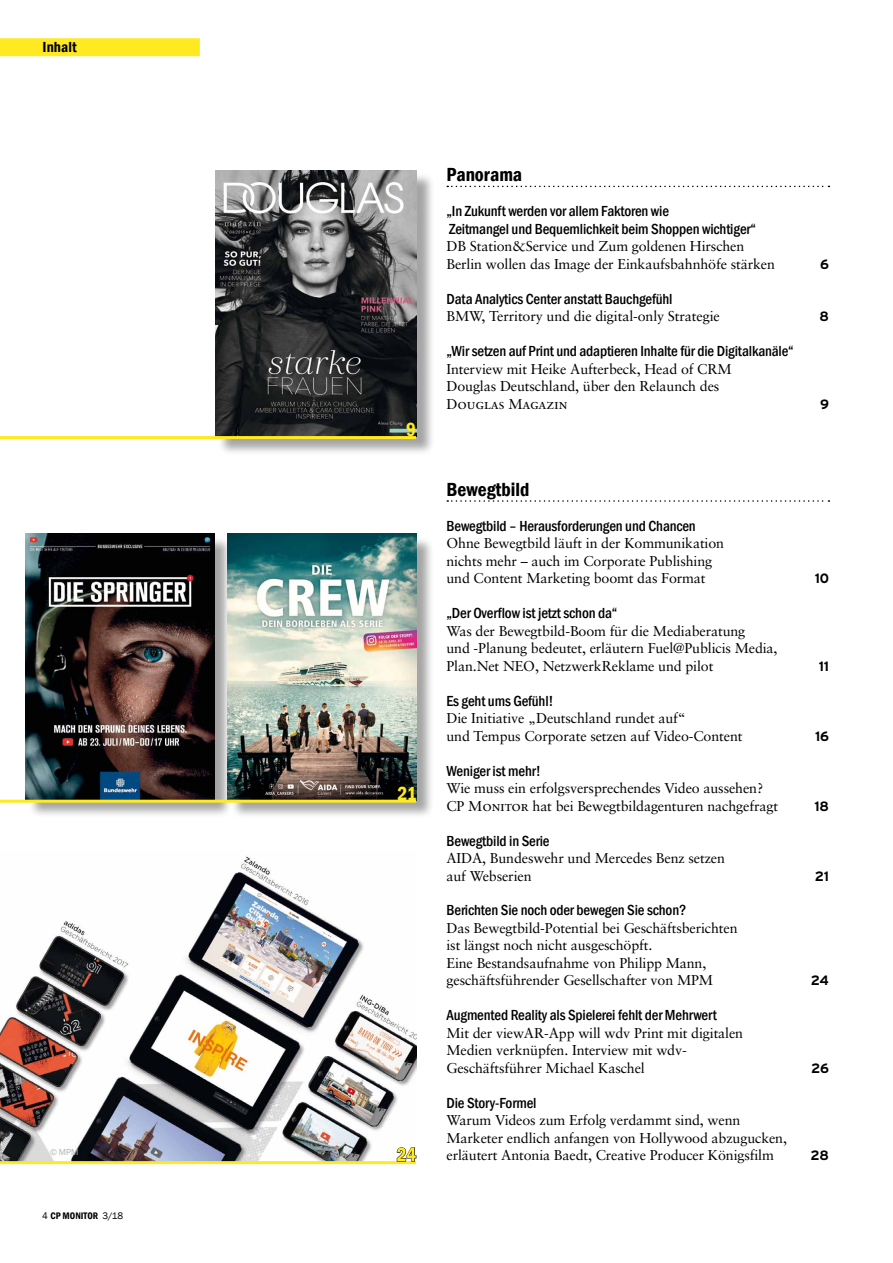
<style>
.page{position:relative;width:893px;height:1263px;background:#fff}
.page>*{position:absolute;margin:0;border:0;box-sizing:border-box;transform-origin:0 0}
.t1{font:600 condensed 19.5px "Franklin Gothic";color:#000}
.t2{font:600 condensed 19.5px "Franklin Gothic";color:#ffea22}
.t3{font:500 condensed 15px/17.5px "Franklin Gothic";letter-spacing:-.01em;color:#000}
.t4{font:600 condensed 15px "Franklin Gothic";color:#000}
.t5{font:14.25px/17.4px "Sabon";letter-spacing:-.01em;color:#000}
.t6{font:14.25px "Sabon Roman SC";letter-spacing:-.01em;color:#000}
.t7{font:700 13.5px "Interstate";letter-spacing:-.02em;color:#000}
.t8{font:600 condensed 9.75px "Franklin Gothic";color:#000}
.t9{font:9.75px "Franklin Gothic";color:#000}
.t10{font:9px "Franklin Gothic";color:#b1b3b4}
.s1{font-weight:400;font-stretch:normal}
.s2{font-family:"Sabon Roman SC"}
</style>
<div class="page">
<img style="left:0;top:856px;width:416px;height:305px">
<div style="left:0;top:38px;width:200px;height:18px;background:#ffea22"></div>
<svg style="left:447px;top:186px;width:382px;height:1px"></svg>
<svg style="left:447px;top:500px;width:382px;height:2px"></svg>
<div style="left:218px;top:173px;width:217px;height:282px;background:#000;opacity:.36"></div>
<img style="left:215px;top:170px;width:201px;height:266px">
<div style="left:28px;top:536px;width:205px;height:283px;background:#000;opacity:.36"></div>
<img style="left:26px;top:533px;width:188px;height:267px">
<div style="left:230px;top:536px;width:204px;height:283px;background:#000;opacity:.36"></div>
<img style="left:228px;top:533px;width:188px;height:267px">
<hr style="left:0;top:800px;width:416px;height:3px;background:#ffea22">
<hr style="left:0;top:436px;width:416px;height:3px;background:#ffea22">
<hr style="left:0;top:1161px;width:416px;height:3px;background:#ffea22">
<svg style="left:397px;top:1147px;width:19px;height:14px"></svg>
<p class="t4" style="left:43px;top:37px;width:36px">Inhalt</p>
<p class="t10" style="left:50px;top:1147px;width:30px">© MPM</p>
<p class="t8" style="left:42px;top:1209px;width:34px"><span class="s1">4</span> CP MONITOR</p>
<p class="t9" style="left:103px;top:1210px;width:22px">3/18</p>
<h1 class="t2" style="left:406px;top:416px;width:11px">9</h1>
<h1 class="t2" style="left:398px;top:781px;width:21px">21</h1>
<h1 class="t2" style="left:397px;top:1141px;width:21px">24</h1>
<h1 class="t1" style="left:446px;top:162px;width:77px">Panorama</h1>
<p class="t3" style="left:446px;top:202px;width:311px">„In Zukunft werden vor allem Faktoren wie<br>Zeitmangel und Bequemlichkeit beim Shoppen wichtiger“</p>
<p class="t5" style="left:446px;top:237px;width:330px">DB Station&amp;Service und Zum goldenen Hirschen<br>Berlin wollen das Image der Einkaufsbahnhöfe stärken</p>
<p class="t7" style="left:820px;top:256px;width:10px">6</p>
<p class="t3" style="left:446px;top:290px;width:228px">Data Analytics Center anstatt Bauchgefühl</p>
<p class="t5" style="left:446px;top:307px;width:275px">BMW, Territory und die digital-only Strategie</p>
<p class="t7" style="left:819px;top:309px;width:11px">8</p>
<p class="t3" style="left:446px;top:342px;width:349px">„Wir setzen auf Print und adaptieren Inhalte für die Digitalkanäle“</p>
<p class="t5" style="left:446px;top:360px;width:287px">Interview mit Heike Aufterbeck, Head of CRM<br>Douglas Deutschland, über den Relaunch des</p>
<p class="t6" style="left:446px;top:395px;width:122px">Douglas Magazin</p>
<p class="t7" style="left:820px;top:396px;width:10px">9</p>
<h1 class="t1" style="left:446px;top:476px;width:85px">Bewegtbild</h1>
<p class="t3" style="left:446px;top:517px;width:251px">Bewegtbild – Herausforderungen und Chancen</p>
<p class="t5" style="left:446px;top:535px;width:279px">Ohne Bewegtbild läuft in der Kommunikation nichts mehr – auch im Corporate Publishing und Content Marketing boomt das Format</p>
<p class="t3" style="left:446px;top:604px;width:173px">„Der Overflow ist jetzt schon da“</p>
<p class="t5" style="left:446px;top:622px;width:333px">Was der Bewegtbild-Boom für die Mediaberatung<br>und -Planung bedeutet, erläutern Fuel@Publicis Media,<br>Plan.Net NEO, NetzwerkReklame und pilot</p>
<p class="t3" style="left:446px;top:692px;width:109px">Es geht ums Gefühl!</p>
<p class="t5" style="left:446px;top:709px;width:298px">Die Initiative „Deutschland rundet auf“<br>und Tempus Corporate setzen auf Video-Content</p>
<p class="t3" style="left:446px;top:762px;width:96px">Weniger ist mehr!</p>
<p class="t5" style="left:446px;top:779px;width:333px">Wie muss ein erfolgsversprechendes Video aussehen?<br>CP <span class="s2">Monitor</span> hat bei Bewegtbildagenturen nachgefragt</p>
<p class="t3" style="left:446px;top:832px;width:105px">Bewegtbild in Serie</p>
<p class="t5" style="left:446px;top:849px;width:280px">AIDA, Bundeswehr und Mercedes Benz setzen auf Webserien</p>
<p class="t3" style="left:446px;top:901px;width:242px">Berichten Sie noch oder bewegen Sie schon?</p>
<p class="t5" style="left:446px;top:919px;width:293px">Das Bewegtbild-Potential bei Geschäftsberichten ist längst noch nicht ausgeschöpft.<br>Eine Bestandsaufnahme von Philipp Mann, geschäftsführender Gesellschafter von MPM</p>
<p class="t3" style="left:446px;top:1006px;width:272px">Augmented Reality als Spielerei fehlt der Mehrwert</p>
<p class="t5" style="left:446px;top:1024px;width:298px">Mit der viewAR-App will wdv Print mit digitalen<br>Medien verknüpfen. Interview mit wdv-<br>Geschäftsführer Michael Kaschel</p>
<p class="t3" style="left:446px;top:1094px;width:91px">Die Story-Formel</p>
<p class="t5" style="left:446px;top:1111px;width:342px">Warum Videos zum Erfolg verdammt sind, wenn<br>Marketer endlich anfangen von Hollywood abzugucken, erläutert Antonia Baedt, Creative Producer Königsfilm</p>
<p class="t7" style="left:815px;top:571px;width:16px">10</p>
<p class="t7" style="left:819px;top:658px;width:12px">11</p>
<p class="t7" style="left:815px;top:728px;width:15px">16</p>
<p class="t7" style="left:815px;top:798px;width:16px">18</p>
<p class="t7" style="left:815px;top:868px;width:16px">21</p>
<p class="t7" style="left:811px;top:973px;width:20px">24</p>
<p class="t7" style="left:811px;top:1060px;width:19px">26</p>
<p class="t7" style="left:811px;top:1148px;width:20px">28</p>
</div>
